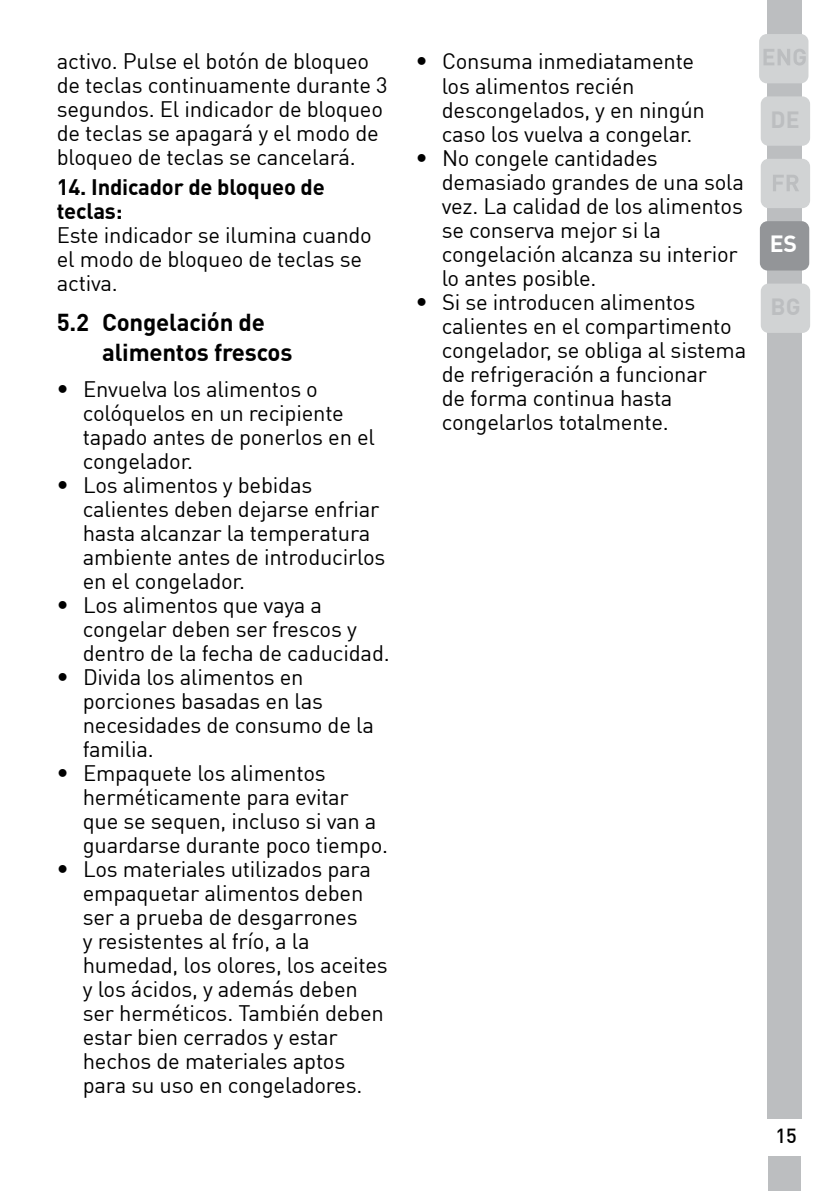
<style>
.page{position:relative;width:840px;height:1191px;background:#fff}
.page>*{position:absolute;margin:0;border:0;box-sizing:border-box;transform-origin:0 0}
.t1{font:700 24px/30px "Grundig DIN";letter-spacing:-.01em;color:#000}
.t2{font:700 23px "Grundig DIN";color:#bcbec0}
.t3{font:700 23px "Grundig DIN";color:#fff}
.t4{font:22px/24px "Grundig DIN";letter-spacing:-.01em;color:#000}
.t5{font:700 22px/24px "Grundig DIN";letter-spacing:-.01em;color:#000}
.t6{font:20px "Grundig DIN Medium";color:#000}
.s1{font-weight:700;font-size:24px}
</style>
<div class="page">
<div style="left:767px;top:0;width:34px;height:1118px;background:#bcbec0"></div>
<div style="left:768px;top:1156px;width:32px;height:34px;background:#bcbec0"></div>
<div style="left:760px;top:159px;width:49px;height:49px;background:#d1d3d4;border-radius:8px"></div>
<svg style="left:773px;top:175px;width:25px;height:16px"></svg>
<div style="left:758px;top:34px;width:50px;height:49px;background:#d1d3d4;border-radius:8px"></div>
<svg style="left:763px;top:49px;width:42px;height:16px"></svg>
<div style="left:759px;top:221px;width:49px;height:49px;background:#939598;border-radius:8px"></div>
<div style="left:760px;top:96px;width:49px;height:50px;background:#d1d3d4;border-radius:8px"></div>
<div style="left:760px;top:283px;width:49px;height:50px;background:#d1d3d4;border-radius:8px"></div>
<p class="t4" style="left:57px;top:51px;width:332px">activo. Pulse el botón de bloqueo de teclas continuamente durante 3 segundos. El indicador de bloqueo de teclas se apagará y el modo de bloqueo de teclas se cancelará.</p>
<p class="t5" style="left:57px;top:177px;width:269px">14. Indicador de bloqueo de teclas:</p>
<p class="t4" style="left:57px;top:225px;width:316px">Este indicador se ilumina cuando el modo de bloqueo de teclas se activa.</p>
<p class="t1" style="left:102px;top:310px;width:192px;text-indent:-45px">5.2 Congelación de alimentos frescos</p>
<p class="t4" style="left:83px;top:379px;width:294px;text-indent:-26px"><span class="s1">•</span> Envuelva los alimentos o colóquelos en un recipiente tapado antes de ponerlos en el congelador.</p>
<p class="t4" style="left:83px;top:475px;width:304px;text-indent:-26px"><span class="s1">•</span> Los alimentos y bebidas calientes deben dejarse enfriar hasta alcanzar la temperatura ambiente antes de introducirlos en el congelador.</p>
<p class="t4" style="left:83px;top:595px;width:308px;text-indent:-26px"><span class="s1">•</span> Los alimentos que vaya a congelar deben ser frescos y dentro de la fecha de caducidad.</p>
<p class="t4" style="left:83px;top:667px;width:292px;text-indent:-26px"><span class="s1">•</span> Divida los alimentos en porciones basadas en las necesidades de consumo de la familia.</p>
<p class="t4" style="left:83px;top:763px;width:306px;text-indent:-26px"><span class="s1">•</span> Empaquete los alimentos herméticamente para evitar que se sequen, incluso si van a guardarse durante poco tiempo.</p>
<p class="t4" style="left:83px;top:859px;width:306px;text-indent:-26px"><span class="s1">•</span> Los materiales utilizados para empaquetar alimentos deben ser a prueba de desgarrones<br>y resistentes al frío, a la humedad, los olores, los aceites y los ácidos, y además deben ser herméticos. También deben estar bien cerrados y estar hechos de materiales aptos para su uso en congeladores.</p>
<p class="t4" style="left:441px;top:52px;width:264px;text-indent:-26px"><span class="s1">•</span> Consuma inmediatamente los alimentos recién descongelados, y en ningún caso los vuelva a congelar.</p>
<p class="t4" style="left:441px;top:148px;width:304px;text-indent:-26px"><span class="s1">•</span> No congele cantidades demasiado grandes de una sola vez. La calidad de los alimentos se conserva mejor si la congelación alcanza su interior lo antes posible.</p>
<p class="t4" style="left:441px;top:292px;width:306px;text-indent:-26px"><span class="s1">•</span> Si se introducen alimentos calientes en el compartimento congelador, se obliga al sistema de refrigeración a funcionar<br>de forma continua hasta congelarlos totalmente.</p>
<p class="t2" style="left:770px;top:110px;width:31px">DE</p>
<p class="t3" style="left:769px;top:235px;width:29px">ES</p>
<p class="t2" style="left:770px;top:297px;width:31px">BG</p>
<p class="t6" style="left:775px;top:1127px;width:23px">15</p>
</div>
